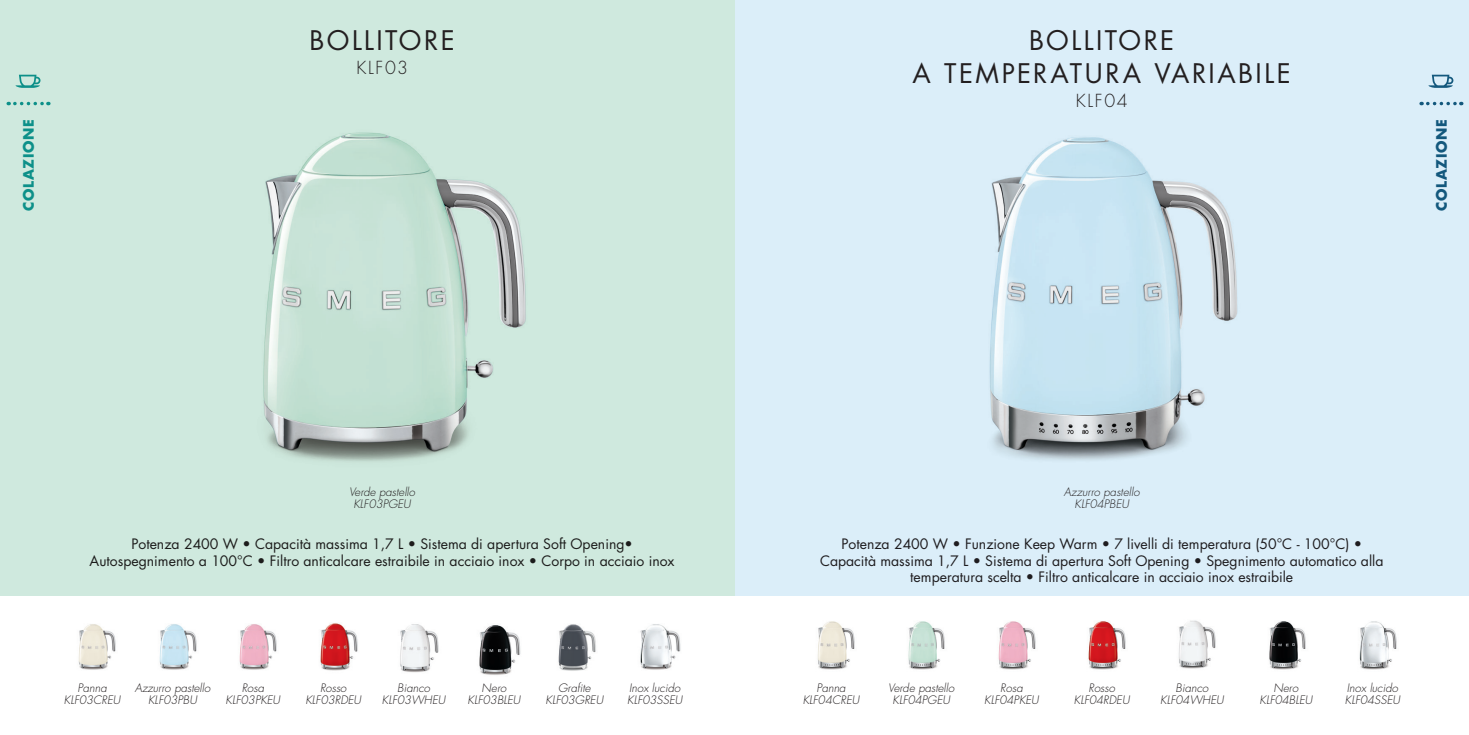
<style>
.page{position:relative;width:1469px;height:735px;background:#fff}
.page>*{position:absolute;margin:0;border:0;box-sizing:border-box;transform-origin:0 0}
.t1{font:26.25px/33.2px "Futura Std";letter-spacing:.095em;color:#231f20;text-align:center}
.t2{font:300 17.5px "Futura Std";letter-spacing:.1em;color:#231f20}
.t3{font:14px/16.8px "Futura Std";color:#231f20;text-align:center}
.t4{font:700 14px "Futura Std";letter-spacing:.045em;color:#0d9089}
.t5{font:700 14px "Futura Std";letter-spacing:.045em;color:#13587d}
.t6{font:italic 300 11.38px/12.2px "Futura Std";color:#231f20;text-align:center}
</style>
<div class="page">
<div style="left:0;top:0;width:734px;height:595px;background:#cfe9de"></div>
<div style="left:735px;top:0;width:733px;height:595px;background:#dbeef9"></div>
<img style="left:989px;top:137px;width:249px;height:323px">
<img style="left:990px;top:139px;width:247px;height:310px">
<img style="left:263px;top:132px;width:190px;height:330px">
<img style="left:264px;top:135px;width:262px;height:315px">
<img style="left:159px;top:624px;width:38px;height:46px">
<img style="left:640px;top:624px;width:41px;height:46px">
<img style="left:239px;top:624px;width:38px;height:46px">
<img style="left:78px;top:624px;width:38px;height:46px">
<img style="left:320px;top:623px;width:38px;height:48px">
<img style="left:998px;top:621px;width:38px;height:49px">
<img style="left:908px;top:621px;width:37px;height:49px">
<img style="left:1359px;top:621px;width:38px;height:49px">
<img style="left:817px;top:621px;width:38px;height:49px">
<img style="left:1088px;top:621px;width:38px;height:49px">
<img style="left:1269px;top:621px;width:37px;height:49px">
<img style="left:1178px;top:620px;width:38px;height:49px">
<img style="left:479px;top:625px;width:42px;height:50px">
<img style="left:558px;top:624px;width:38px;height:47px">
<img style="left:400px;top:624px;width:39px;height:49px">
<svg style="left:1427px;top:102px;width:34px;height:3px"></svg>
<svg style="left:1428px;top:75px;width:25px;height:13px"></svg>
<svg style="left:15px;top:102px;width:34px;height:3px"></svg>
<svg style="left:16px;top:75px;width:25px;height:13px"></svg>
<h1 class="t1" style="left:309px;top:24px;width:147px">BOLLITORE</h1>
<p class="t2" style="left:356px;top:57px;width:53px">KLF03</p>
<h1 class="t1" style="left:912px;top:24px;width:380px">BOLLITORE<br>A TEMPERATURA VARIABILE</h1>
<p class="t2" style="left:1075px;top:90px;width:54px">KLF04</p>
<p class="t4" style="left:19px;top:211px;width:93px;rotate:-90deg">COLAZIONE</p>
<p class="t5" style="left:1432px;top:211px;width:93px;rotate:-90deg">COLAZIONE</p>
<p class="t6" style="left:349px;top:486px;width:67px">Verde pastello<br>KLF03PGEU</p>
<p class="t3" style="left:90px;top:535px;width:586px">Potenza 2400 W • Capacità massima 1,7 L • Sistema di apertura Soft Opening•<br>Autospegnimento a 100°C • Filtro anticalcare estraibile in acciaio inox • Corpo in acciaio inox</p>
<p class="t6" style="left:1063px;top:486px;width:77px">Azzurro pastello<br>KLF04PBEU</p>
<p class="t3" style="left:820px;top:535px;width:565px">Potenza 2400 W • Funzione Keep Warm • 7 livelli di temperatura (50°C - 100°C) •<br>Capacità massima 1,7 L • Sistema di apertura Soft Opening • Spegnimento automatico alla temperatura scelta • Filtro anticalcare in acciaio inox estraibile</p>
<p class="t6" style="left:545px;top:681px;width:59px">Grafite<br>KLF03GREU</p>
<p class="t6" style="left:64px;top:681px;width:58px">Panna<br>KLF03CREU</p>
<p class="t6" style="left:627px;top:681px;width:56px;text-align:left">Inox lucido<br>KLF03SSEU</p>
<p class="t6" style="left:135px;top:681px;width:77px">Azzurro pastello<br>KLF03PBU</p>
<p class="t6" style="left:226px;top:681px;width:56px">Rosa<br>KLF03PKEU</p>
<p class="t6" style="left:305px;top:681px;width:57px">Rosso<br>KLF03RDEU</p>
<p class="t6" style="left:467px;top:681px;width:54px">Nero<br>KLF03BLEU</p>
<p class="t6" style="left:382px;top:681px;width:65px">Bianco<br>KLF03WHEU</p>
<p class="t6" style="left:802px;top:681px;width:58px">Panna<br>KLF04CREU</p>
<p class="t6" style="left:888px;top:681px;width:67px">Verde pastello<br>KLF04PGEU</p>
<p class="t6" style="left:1344px;top:681px;width:56px;text-align:left">Inox lucido<br>KLF04SSEU</p>
<p class="t6" style="left:1259px;top:681px;width:54px">Nero<br>KLF04BLEU</p>
<p class="t6" style="left:1073px;top:681px;width:57px">Rosso<br>KLF04RDEU</p>
<p class="t6" style="left:1160px;top:681px;width:65px">Bianco<br>KLF04WHEU</p>
<p class="t6" style="left:984px;top:681px;width:56px">Rosa<br>KLF04PKEU</p>
</div>
